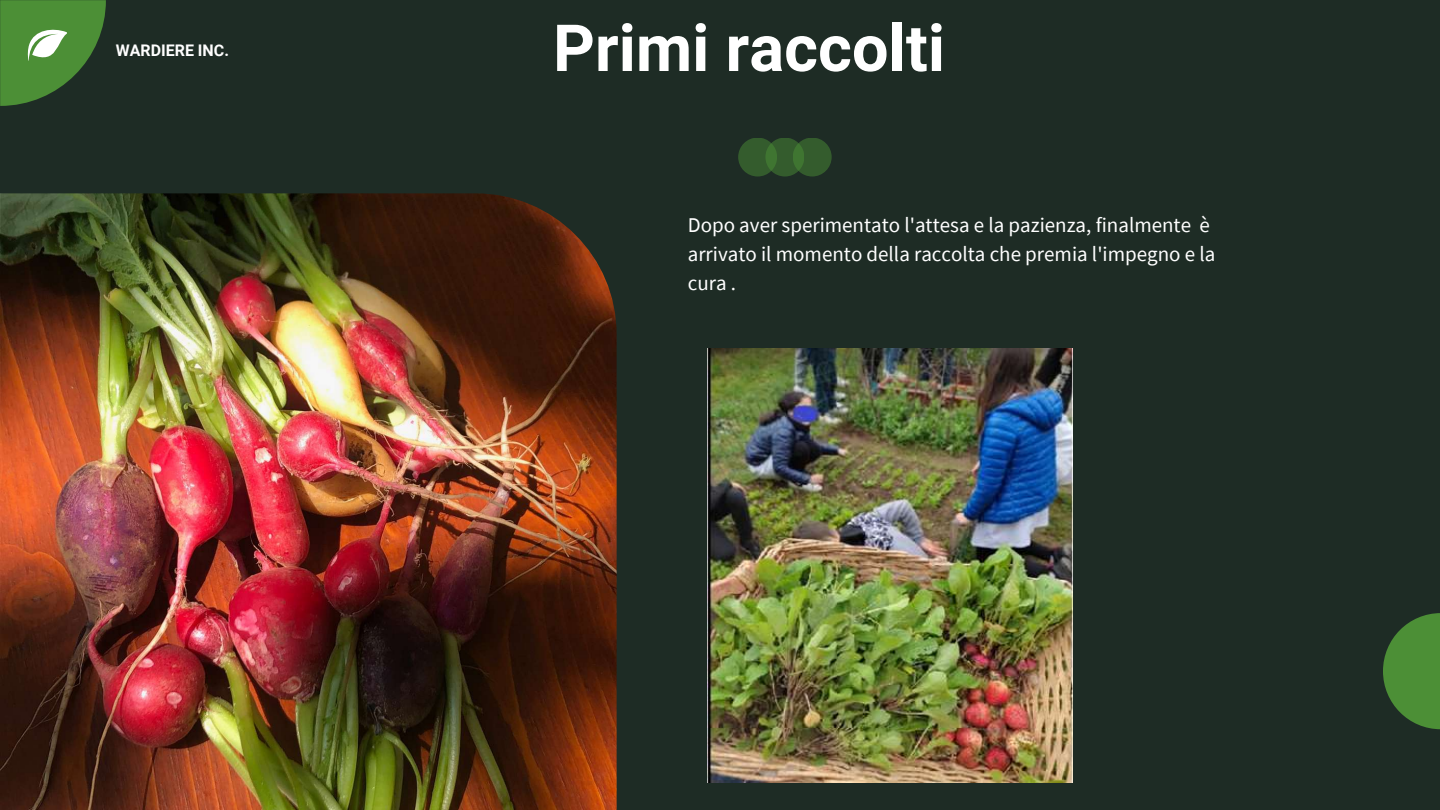
<style>
.page{position:relative;width:1440px;height:810px;background:#1e2c25}
.page>*{position:absolute;margin:0;border:0;box-sizing:border-box;transform-origin:0 0}
.t1{font:700 65px "Roboto";color:#fff}
.t2{font:21px/29.2px "Source Sans Pro";color:#fff}
.t3{font:700 16px "Roboto";color:#fff}
</style>
<div class="page">
<svg style="left:1383px;top:613px;width:57px;height:116px"></svg>
<svg style="left:0;top:0;width:106px;height:106px"></svg>
<img style="left:0;top:193px;width:617px;height:617px">
<div style="left:738px;top:138px;width:39px;height:39px;background:#345c2d;border-radius:50%"></div>
<svg style="left:765px;top:138px;width:39px;height:39px"></svg>
<div style="left:793px;top:138px;width:39px;height:39px;background:linear-gradient(to right,#3c6f30,#30522b);border-radius:50%"></div>
<img style="left:708px;top:348px;width:364px;height:435px">
<p class="t3" style="left:116px;top:42px;width:115px">WARDIERE INC.</p>
<h1 class="t1" style="left:553px;top:11px;width:394px">Primi raccolti</h1>
<p class="t2" style="left:688px;top:210px;width:529px">Dopo aver sperimentato l'attesa e la pazienza, finalmente è arrivato il momento della raccolta che premia l'impegno e la cura .</p>
</div>
